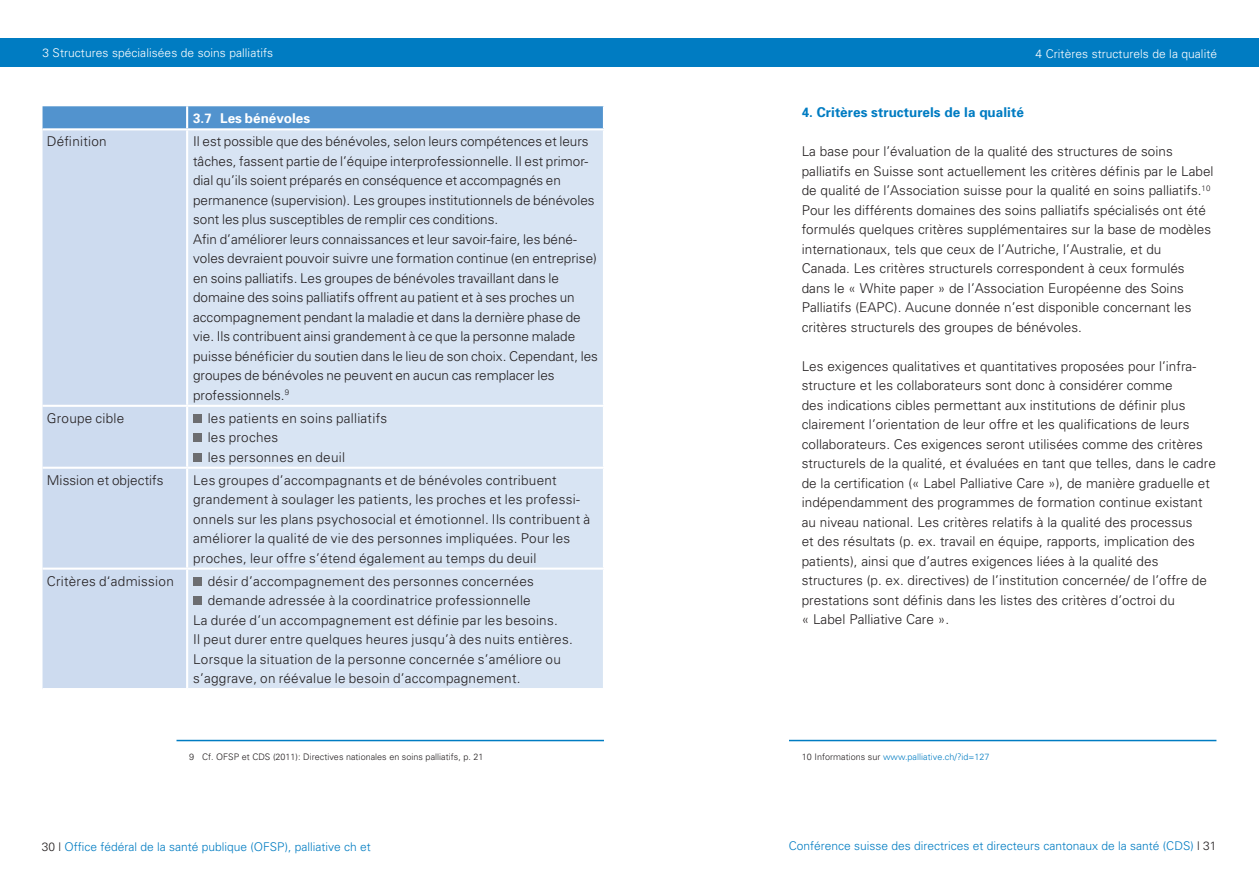
<style>
.page{position:relative;width:1259px;height:893px;background:#fff}
.page>*{position:absolute;margin:0;border:0;box-sizing:border-box;transform-origin:0 0}
.t1{font:300 13.5px/19.5px "Univers";letter-spacing:.005em;color:#231f20}
.t2{font:700 13.5px "Univers";letter-spacing:.005em;color:#007cc2}
.t3{font:700 13.5px "Univers";color:#fff}
.t4{font:300 12px "Univers";color:#007cc2}
.t5{font:300 12px "Univers";letter-spacing:.005em;color:#fff}
.t6{font:300 9px "Univers";letter-spacing:.005em;color:#231f20}
.t7{font:300 9px "Univers";letter-spacing:.005em;color:#007cc2}
.s1{color:#231f20}
</style>
<div class="page">
<div style="left:0;top:38px;width:1259px;height:29px;background:#007cc2"></div>
<div style="left:43px;top:106px;width:560px;height:22px;background:#5293ce"></div>
<div style="left:43px;top:130px;width:143px;height:558px;background:#cddbef"></div>
<div style="left:188px;top:130px;width:415px;height:558px;background:#d8e4f3"></div>
<hr style="left:186px;top:106px;width:2px;height:22px;background:#fff">
<hr style="left:43px;top:405px;width:144px;height:2px;background:#fff">
<hr style="left:187px;top:405px;width:418px;height:2px;background:#fff">
<hr style="left:43px;top:467px;width:144px;height:2px;background:#fff">
<hr style="left:187px;top:467px;width:418px;height:2px;background:#fff">
<hr style="left:43px;top:568px;width:144px;height:2px;background:#fff">
<hr style="left:187px;top:568px;width:418px;height:2px;background:#fff">
<div style="left:193px;top:414px;width:9px;height:9px;background:#6c6d70"></div>
<div style="left:193px;top:434px;width:9px;height:8px;background:#6c6d70"></div>
<div style="left:193px;top:453px;width:9px;height:9px;background:#6c6d70"></div>
<div style="left:193px;top:577px;width:9px;height:8px;background:#6c6d70"></div>
<div style="left:193px;top:596px;width:9px;height:9px;background:#6c6d70"></div>
<hr style="left:176px;top:740px;width:428px;height:1px;background:#007cc2">
<hr style="left:789px;top:740px;width:427px;height:1px;background:#007cc2">
<p class="t5" style="left:43px;top:45px;width:232px">3 Structures spécialisées de soins palliatifs</p>
<p class="t3" style="left:193px;top:110px;width:119px">3.7 Les bénévoles</p>
<p class="t1" style="left:47px;top:131px;width:61px">Définition</p>
<p class="t1" style="left:193px;top:131px;width:406px">Il est possible que des bénévoles, selon leurs compétences et leurs tâches, fassent partie de l’équipe interprofessionnelle. Il est primor&shy;dial qu’ils soient préparés en conséquence et accompagnés en permanence (supervision). Les groupes institutionnels de bénévoles sont les plus susceptibles de remplir ces conditions.<br>Afin d’améliorer leurs connaissances et leur savoir-faire, les béné&shy;voles devraient pouvoir suivre une formation continue (en entreprise) en soins palliatifs. Les groupes de bénévoles travaillant dans le domaine des soins palliatifs offrent au patient et à ses proches un accompagnement pendant la maladie et dans la dernière phase de vie. Ils contribuent ainsi grandement à ce que la personne malade puisse bénéficier du soutien dans le lieu de son choix. Cependant, les groupes de bénévoles ne peuvent en aucun cas remplacer les professionnels.<sup>9</sup></p>
<p class="t1" style="left:47px;top:408px;width:79px">Groupe cible</p>
<p class="t1" style="left:208px;top:408px;width:181px">les patients en soins palliatifs les proches<br>les personnes en deuil</p>
<p class="t1" style="left:47px;top:470px;width:118px">Mission et objectifs</p>
<p class="t1" style="left:193px;top:470px;width:398px">Les groupes d’accompagnants et de bénévoles contribuent grandement à soulager les patients, les proches et les professi&shy;onnels sur les plans psychosocial et émotionnel. Ils contribuent à améliorer la qualité de vie des personnes impliquées. Pour les proches, leur offre s’étend également au temps du deuil</p>
<p class="t1" style="left:47px;top:571px;width:129px">Critères d‘admission</p>
<p class="t1" style="left:208px;top:571px;width:328px">désir d’accompagnement des personnes concernées</p>
<p class="t1" style="left:208px;top:590px;width:325px">demande adressée à la coordinatrice professionnelle</p>
<p class="t1" style="left:193px;top:610px;width:366px">La durée d’un accompagnement est définie par les besoins.</p>
<p class="t1" style="left:193px;top:629px;width:381px">Il peut durer entre quelques heures jusqu’à des nuits entières.</p>
<p class="t1" style="left:193px;top:649px;width:369px">Lorsque la situation de la personne concernée s’améliore ou</p>
<p class="t1" style="left:193px;top:668px;width:329px">s’aggrave, on réévalue le besoin d’accompagnement.</p>
<p class="t5" style="left:1035px;top:47px;width:183px">4 Critères structurels de la qualité</p>
<p class="t2" style="left:801px;top:104px;width:224px">4. Critères structurels de la qualité</p>
<p class="t1" style="left:801px;top:141px;width:413px">La base pour l’évaluation de la qualité des structures de soins palliatifs en Suisse sont actuellement les critères définis par le Label de qualité de l’Association suisse pour la qualité en soins palliatifs.<sup>10<br></sup>Pour les différents domaines des soins palliatifs spécialisés ont été formulés quelques critères supplémentaires sur la base de modèles internationaux, tels que ceux de l’Autriche, l’Australie, et du<br>Canada. Les critères structurels correspondent à ceux formulés dans le « White paper » de l’Association Européenne des Soins Palliatifs (EAPC). Aucune donnée n’est disponible concernant les critères structurels des groupes de bénévoles.</p>
<p class="t1" style="left:801px;top:356px;width:416px">Les exigences qualitatives et quantitatives proposées pour l’infra&shy;structure et les collaborateurs sont donc à considérer comme<br>des indications cibles permettant aux institutions de définir plus clairement l’orientation de leur offre et les qualifications de leurs collaborateurs. Ces exigences seront utilisées comme des critères structurels de la qualité, et évaluées en tant que telles, dans le cadre de la certification (« Label Palliative Care »), de manière graduelle et indépendamment des programmes de formation continue existant au niveau national. Les critères relatifs à la qualité des processus<br>et des résultats (p. ex. travail en équipe, rapports, implication des patients), ainsi que d’autres exigences liées à la qualité des structures (p. ex. directives) de l’institution concernée/ de l’offre de prestations sont définis dans les listes des critères d’octroi du<br>« Label Palliative Care ».</p>
<p class="t6" style="left:189px;top:751px;width:296px">9 Cf. OFSP et CDS (2011): Directives nationales en soins palliatifs, p. 21</p>
<p class="t7" style="left:801px;top:751px;width:189px"><span class="s1">10 Informations sur</span> www.palliative.ch/?id=127</p>
<p class="t4" style="left:42px;top:839px;width:330px"><span class="s1">30 |</span> Office fédéral de la santé publique (OFSP), palliative ch et</p>
<p class="t4" style="left:788px;top:838px;width:429px">Conférence suisse des directrices et directeurs cantonaux de la santé (CDS) <span class="s1">| 31</span></p>
</div>
